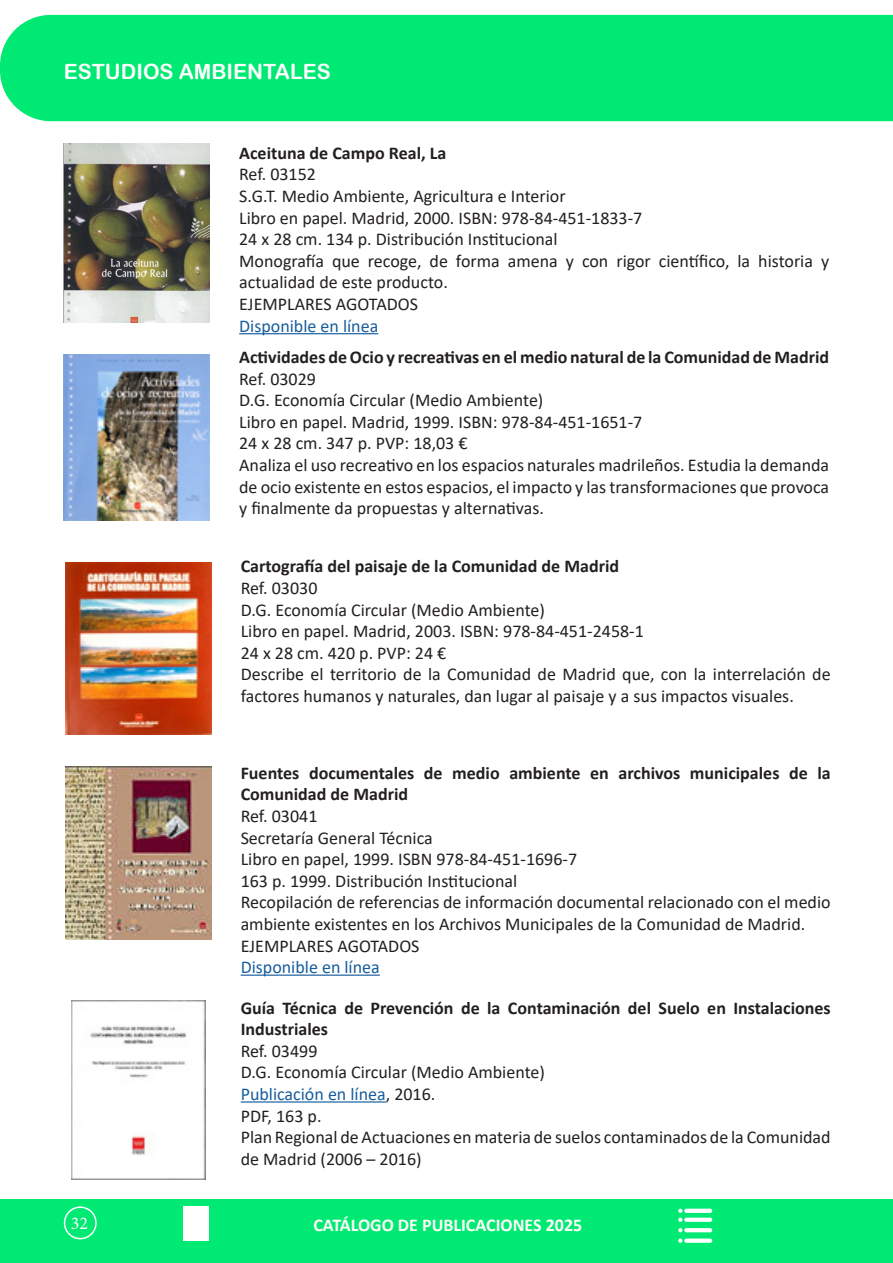
<style>
.page{position:relative;width:893px;height:1263px;background:#fff}
.page>*{position:absolute;margin:0;border:0;box-sizing:border-box;transform-origin:0 0}
.t1{font:21px "Arial Rounded MT Bold";color:#fff}
.t2{font:18px/21.6px "Calibri";color:#231f20}
.t3{font:700 18px/21.6px "Calibri";color:#231f20}
.t4{font:18px "Calibri";color:#175d9e}
.t5{font:700 18px "Calibri";color:#fffefa}
.t6{font:18px "Minion Pro";color:#fff}
.s1{color:#231f20}
</style>
<div class="page">
<img style="left:64px;top:143px;width:146px;height:180px">
<img style="left:64px;top:354px;width:146px;height:166px">
<img style="left:65px;top:766px;width:146px;height:174px">
<img style="left:65px;top:562px;width:146px;height:173px">
<img style="left:71px;top:1000px;width:135px;height:179px">
<hr style="left:239px;top:333px;width:139px;height:1px;background:#175d9e">
<hr style="left:241px;top:974px;width:139px;height:2px;background:#175d9e">
<hr style="left:241px;top:1101px;width:145px;height:1px;background:#175d9e">
<div style="left:0;top:15px;width:893px;height:106px;background:#00e973"></div>
<div style="left:64px;top:64px;width:765px;height:52px;background:#00e973"></div>
<div style="left:0;top:1199px;width:893px;height:64px;background:#00e973"></div>
<div style="left:183px;top:1206px;width:25px;height:34px;background:#fff"></div>
<div style="left:684px;top:1208px;width:28px;height:5px;background:#fff;border-radius:2px"></div>
<div style="left:684px;top:1217px;width:28px;height:5px;background:#fff;border-radius:2px"></div>
<div style="left:684px;top:1238px;width:28px;height:5px;background:#fff;border-radius:2px"></div>
<svg style="left:684px;top:1228px;width:28px;height:4px"></svg>
<svg style="left:678px;top:1208px;width:4px;height:14px"></svg>
<svg style="left:678px;top:1228px;width:4px;height:4px"></svg>
<svg style="left:678px;top:1238px;width:4px;height:5px"></svg>
<div style="left:64px;top:1206px;width:33px;height:33px;border:2px solid #fff;border-radius:50%"></div>
<p class="t1" style="left:64px;top:59px;width:268px">ESTUDIOS AMBIENTALES</p>
<p class="t3" style="left:239px;top:142px;width:209px">Aceituna de Campo Real, La</p>
<p class="t2" style="left:239px;top:163px;width:78px">Ref. 03152</p>
<p class="t2" style="left:239px;top:185px;width:328px">S.G.T. Medio Ambiente, Agricultura e Interior</p>
<p class="t2" style="left:239px;top:206px;width:405px">Libro en papel. Madrid, 2000. ISBN: 978-84-451-1833-7</p>
<p class="t2" style="left:239px;top:228px;width:320px">24 x 28 cm. 134 p. Distribución Institucional</p>
<p class="t2" style="left:239px;top:250px;width:591px">Monografía que recoge, de forma amena y con rigor científico, la historia y actualidad de este producto.</p>
<p class="t2" style="left:239px;top:293px;width:180px">EJEMPLARES AGOTADOS</p>
<p class="t4" style="left:239px;top:313px;width:141px">Disponible en línea</p>
<p class="t3" style="left:239px;top:346px;width:591px">Actividades de Ocio y recreativas en el medio natural de la Comunidad de Madrid</p>
<p class="t2" style="left:239px;top:367px;width:78px">Ref. 03029</p>
<p class="t2" style="left:239px;top:389px;width:306px">D.G. Economía Circular (Medio Ambiente)</p>
<p class="t2" style="left:239px;top:411px;width:405px">Libro en papel. Madrid, 1999. ISBN: 978-84-451-1651-7</p>
<p class="t2" style="left:239px;top:432px;width:230px">24 x 28 cm. 347 p. PVP: 18,03 €</p>
<p class="t2" style="left:239px;top:454px;width:591px;text-align:justify">Analiza el uso recreativo en los espacios naturales madrileños. Estudia la demanda de ocio existente en estos espacios, el impacto y las transformaciones que provoca y finalmente da propuestas y alternativas.</p>
<p class="t3" style="left:241px;top:555px;width:380px">Cartografía del paisaje de la Comunidad de Madrid</p>
<p class="t2" style="left:241px;top:577px;width:78px">Ref. 03030</p>
<p class="t2" style="left:241px;top:598px;width:306px">D.G. Economía Circular (Medio Ambiente)</p>
<p class="t2" style="left:241px;top:620px;width:405px">Libro en papel. Madrid, 2003. ISBN: 978-84-451-2458-1</p>
<p class="t2" style="left:241px;top:641px;width:207px">24 x 28 cm. 420 p. PVP: 24 €</p>
<p class="t2" style="left:241px;top:663px;width:591px">Describe el territorio de la Comunidad de Madrid que, con la interrelación de factores humanos y naturales, dan lugar al paisaje y a sus impactos visuales.</p>
<p class="t3" style="left:241px;top:762px;width:591px">Fuentes documentales de medio ambiente en archivos municipales de la<br>Comunidad de Madrid</p>
<p class="t2" style="left:241px;top:805px;width:78px">Ref. 03041</p>
<p class="t2" style="left:241px;top:826px;width:194px">Secretaría General Técnica</p>
<p class="t2" style="left:241px;top:848px;width:338px">Libro en papel, 1999. ISBN 978-84-451-1696-7</p>
<p class="t2" style="left:241px;top:869px;width:278px">163 p. 1999. Distribución Institucional</p>
<p class="t2" style="left:241px;top:891px;width:591px">Recopilación de referencias de información documental relacionado con el medio ambiente existentes en los Archivos Municipales de la Comunidad de Madrid.</p>
<p class="t2" style="left:241px;top:934px;width:180px">EJEMPLARES AGOTADOS</p>
<p class="t4" style="left:241px;top:955px;width:141px">Disponible en línea</p>
<p class="t3" style="left:241px;top:996px;width:591px">Guía Técnica de Prevención de la Contaminación del Suelo en Instalaciones<br>Industriales</p>
<p class="t2" style="left:241px;top:1039px;width:78px">Ref. 03499</p>
<p class="t2" style="left:241px;top:1061px;width:306px">D.G. Economía Circular (Medio Ambiente)</p>
<p class="t4" style="left:241px;top:1081px;width:196px">Publicación en línea<span class="s1">, 2016.</span></p>
<p class="t2" style="left:241px;top:1104px;width:82px">PDF, 163 p.</p>
<p class="t2" style="left:241px;top:1126px;width:591px">Plan Regional de Actuaciones en materia de suelos contaminados de la Comunidad de Madrid (2006 – 2016)</p>
<p class="t6" style="left:71px;top:1211px;width:19px">32</p>
<p class="t5" style="left:313px;top:1212px;width:270px">CATÁLOGO DE PUBLICACIONES 2025</p>
</div>
